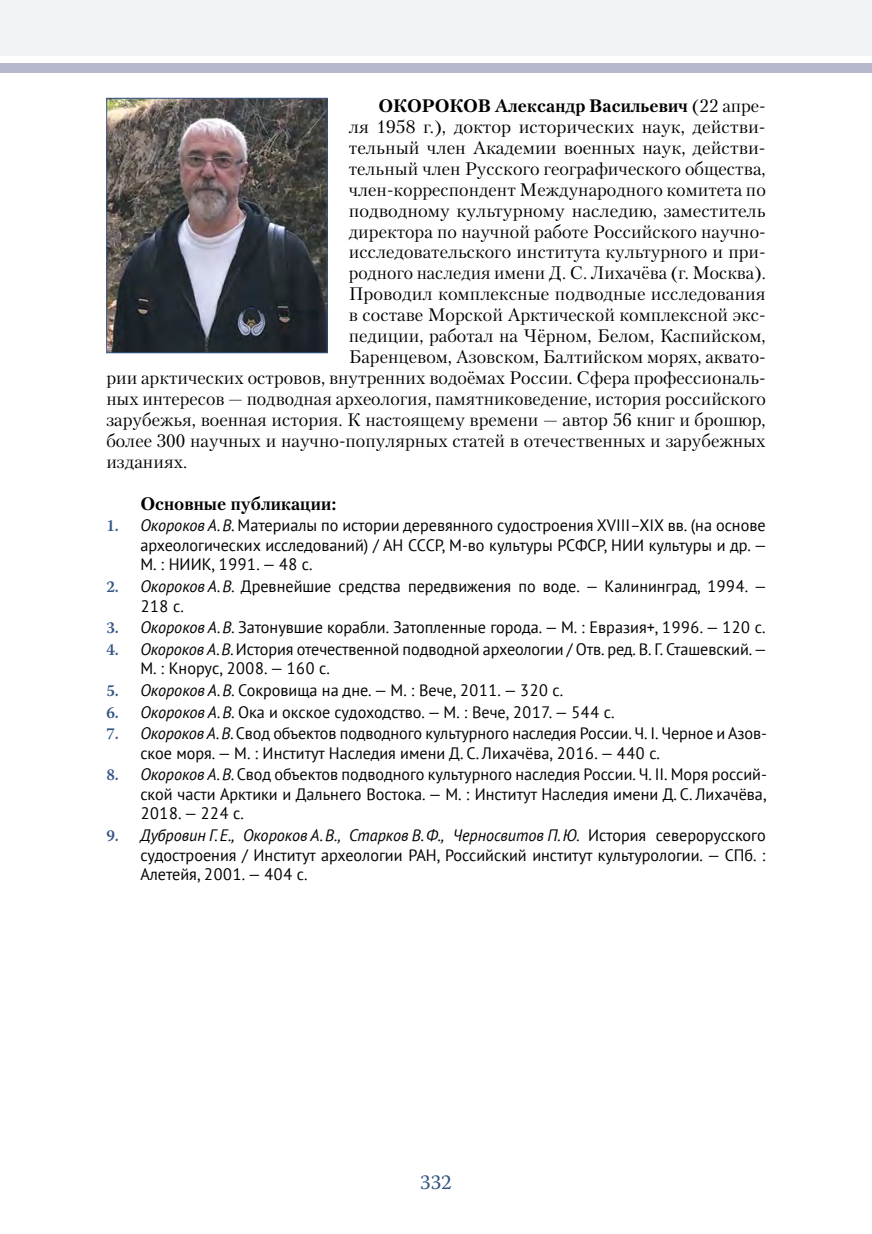
<style>
.page{position:relative;width:872px;height:1234px;background:#fff}
.page>*{position:absolute;margin:0;border:0;box-sizing:border-box;transform-origin:0 0}
.t1{font:21px "Warnock Pro";color:#365584}
.t2{font:18px "Petersburg San Pin";color:#000}
.t3{font:700 18px "Petersburg San Pin";color:#000}
.t4{font:18px "Petersburg San Pin";color:#000;scale:.96 1}
.t5{font:16.5px/19.5px "PT Sans";color:#000;text-align:justify}
.s1{font-weight:400}
.s2{font-family:"Warnock Pro";font-weight:600;color:#365584}
.s3{font-style:italic}
</style>
<div class="page">
<img style="left:108px;top:100px;width:217px;height:251px">
<div style="left:106px;top:98px;width:221px;height:255px;border:1px solid #365584"></div>
<div style="left:0;top:64px;width:872px;height:9px;background:#b5b8cc"></div>
<div style="left:0;top:0;width:872px;height:56px;background:#f2f3f6"></div>
<p class="t3" style="left:378px;top:93px;width:388px">ОКОРОКОВ Александр Васильевич <span class="s1">(22 апре-</span></p>
<p class="t2" style="left:349px;top:115px;width:418px">ля 1958 г.), доктор исторических наук, действи-</p>
<p class="t2" style="left:349px;top:136px;width:418px">тельный член Академии военных наук, действи-</p>
<p class="t2" style="left:349px;top:157px;width:418px">тельный член Русского географического общества,</p>
<p class="t2" style="left:349px;top:178px;width:418px">член-корреспондент Международного комитета по</p>
<p class="t2" style="left:349px;top:198px;width:418px">подводному культурному наследию, заместитель</p>
<p class="t2" style="left:349px;top:219px;width:418px">директора по научной работе Российского научно-</p>
<p class="t2" style="left:349px;top:240px;width:418px">исследовательского института культурного и при-</p>
<p class="t4" style="left:349px;top:261px;width:436px">родного наследия имени Д. С. Лихачёва (г. Москва).</p>
<p class="t2" style="left:349px;top:282px;width:418px">Проводил комплексные подводные исследования</p>
<p class="t2" style="left:349px;top:303px;width:418px">в составе Морской Арктической комплексной экс-</p>
<p class="t2" style="left:349px;top:324px;width:418px">педиции, работал на Чёрном, Белом, Каспийском,</p>
<p class="t2" style="left:349px;top:345px;width:418px">Баренцевом, Азовском, Балтийском морях, аквато-</p>
<p class="t2" style="left:106px;top:366px;width:661px">рии арктических островов, внутренних водоёмах России. Сфера профессиональ-</p>
<p class="t2" style="left:106px;top:387px;width:661px">ных интересов — подводная археология, памятниковедение, история российского</p>
<p class="t2" style="left:106px;top:408px;width:661px">зарубежья, военная история. К настоящему времени — автор 56 книг и брошюр,</p>
<p class="t2" style="left:106px;top:429px;width:661px">более 300 научных и научно-популярных статей в отечественных и зарубежных</p>
<p class="t2" style="left:106px;top:450px;width:82px">изданиях.</p>
<p class="t3" style="left:140px;top:491px;width:198px">Основные публикации:</p>
<p class="t5" style="left:140px;top:515px;width:628px;text-indent:-34px"><span class="s2">1.</span> <span class="s3">Окороков А.В.</span> Материалы по истории деревянного судостроения XVIII–XIX вв. (на основе археологических исследований) / АН СССР, М-во культуры РСФСР, НИИ культуры и др. — М. : НИИК, 1991. — 48 с.</p>
<p class="t5" style="left:140px;top:576px;width:628px;text-indent:-34px"><span class="s2">2.</span> <span class="s3">Окороков А.В.</span> Древнейшие средства передвижения по воде. — Калининград, 1994. —<br>218 с.</p>
<p class="t5" style="left:106px;top:617px;width:660px"><span class="s2">3.</span> <span class="s3">Окороков А.В.</span> Затонувшие корабли. Затопленные города. — М. : Евразия+, 1996. — 120 с.</p>
<p class="t5" style="left:140px;top:638px;width:628px;text-indent:-34px"><span class="s2">4.</span> <span class="s3">Окороков А.В.</span> История отечественной подводной археологии / Отв. ред. В. Г. Сташевский. —<br>М. : Кнорус, 2008. — 160 с.</p>
<p class="t5" style="left:106px;top:680px;width:458px"><span class="s2">5.</span> <span class="s3">Окороков А.В.</span> Сокровища на дне. — М. : Вече, 2011. — 320 с.</p>
<p class="t5" style="left:106px;top:701px;width:510px"><span class="s2">6.</span> <span class="s3">Окороков А.В.</span> Ока и окское судоходство. — М. : Вече, 2017. — 544 с.</p>
<p class="t5" style="left:140px;top:723px;width:628px;text-indent:-34px"><span class="s2">7.</span> <span class="s3">Окороков А.В.</span>Свод объектов подводного культурного наследия России. Ч. I. Черное и Азов&shy;ское моря. — М. : Институт Наследия имени Д. С. Лихачёва, 2016. — 440 с.</p>
<p class="t5" style="left:140px;top:764px;width:628px;text-indent:-34px"><span class="s2">8.</span> <span class="s3">Окороков А.В.</span> Свод объектов подводного культурного наследия России. Ч. II. Моря россий&shy;ской части Арктики и Дальнего Востока. — М. : Институт Наследия имени Д. С. Лихачёва, 2018. — 224 с.</p>
<p class="t5" style="left:140px;top:825px;width:627px;text-indent:-34px"><span class="s2">9.</span> <span class="s3">Дубровин Г.Е., Окороков А.В., Старков В.Ф., Черносвитов П.Ю.</span> История северорусского судостроения / Институт археологии РАН, Российский институт культурологии. — СПб. :<br>Алетейя, 2001. — 404 с.</p>
<p class="t1" style="left:420px;top:1168px;width:33px">332</p>
</div>
